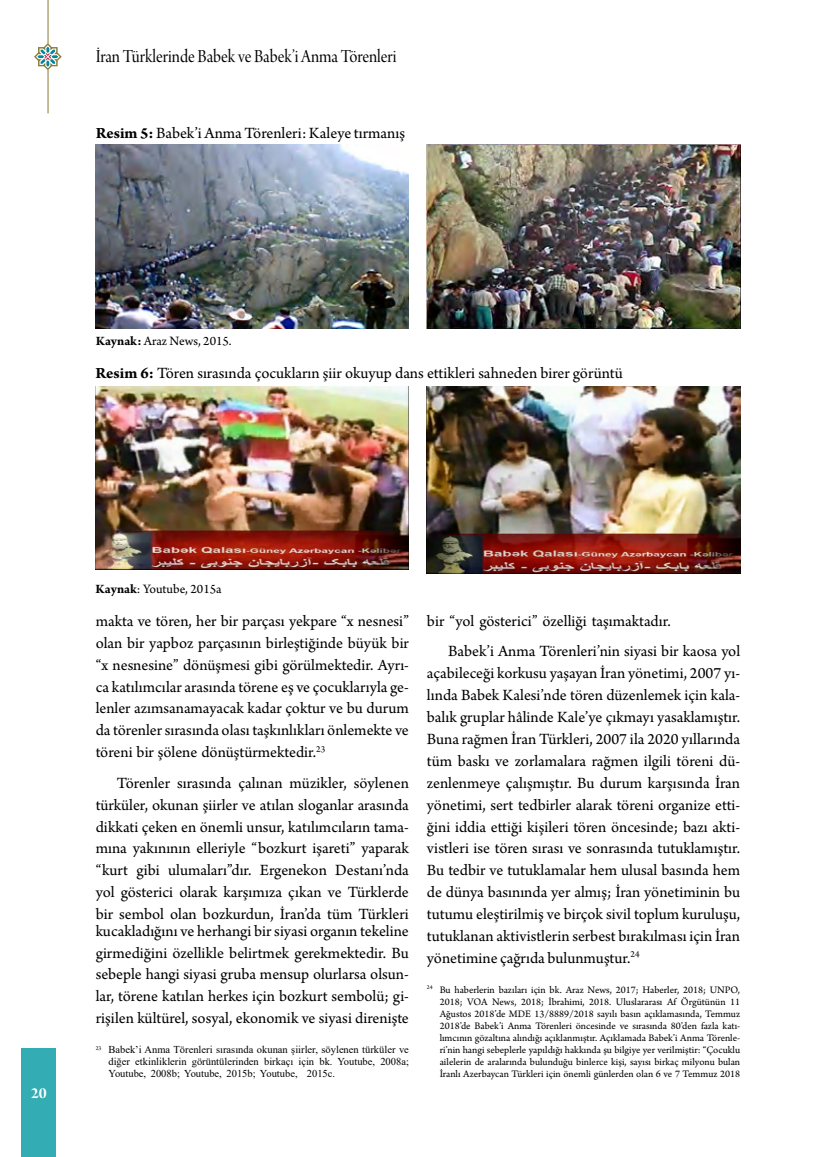
<style>
.page{position:relative;width:838px;height:1157px;background:#fff}
.page>*{position:absolute;margin:0;border:0;box-sizing:border-box;transform-origin:0 0}
.t1{font:19.5px "Arno Pro Display";color:#000;scale:.9 1}
.t2{font:16.5px/21.9px "Arno Pro";color:#000;text-align:justify}
.t3{font:16.5px "Arno Pro Bold Display";color:#fff}
.t4{font:13.5px "Arno Pro";color:#000}
.t5{font:10.5px/12.1px "Arno Pro";color:#000;text-align:justify}
.t6{font:10.5px/12px "Times New Roman";color:#000;text-align:justify}
.s1{font-weight:700}
</style>
<div class="page">
<hr style="left:48px;top:0;width:1px;height:113px;background:#887b35">
<svg style="left:34px;top:43px;width:28px;height:27px"></svg>
<div style="left:21px;top:1047px;width:34px;height:110px;background:#33acb3"></div>
<img style="left:96px;top:145px;width:313px;height:184px">
<img style="left:427px;top:145px;width:313px;height:184px">
<img style="left:427px;top:386px;width:313px;height:187px">
<img style="left:95px;top:387px;width:314px;height:182px">
<p class="t1" style="left:96px;top:46px;width:336px">İran Türklerinde Babek ve Babek’i Anma Törenleri</p>
<p class="t2" style="left:96px;top:123px;width:311px"><span class="s1">Resim 5:</span> Babek’i Anma Törenleri: Kaleye tırmanış</p>
<p class="t4" style="left:96px;top:333px;width:137px"><span class="s1">Kaynak:</span> Araz News, 2015.</p>
<p class="t2" style="left:95px;top:363px;width:529px"><span class="s1">Resim 6:</span> Tören sırasında çocukların şiir okuyup dans ettikleri sahneden birer görüntü</p>
<p class="t3" style="left:31px;top:1084px;width:17px">20</p>
<p class="t4" style="left:95px;top:581px;width:128px"><span class="s1">Kaynak</span>: Youtube, 2015a</p>
<p class="t2" style="left:96px;top:611px;width:315px">makta ve tören, her bir parçası yekpare “x nesnesi” olan bir yapboz parçasının birleştiğinde büyük bir “x nesnesine” dönüşmesi gibi görülmektedir. Ayrı&shy;ca katılımcılar arasında törene eş ve çocuklarıyla ge&shy;lenler azımsanamayacak kadar çoktur ve bu durum da törenler sırasında olası taşkınlıkları önlemekte ve töreni bir şölene dönüştürmektedir.<sup>23</sup></p>
<p class="t2" style="left:96px;top:772px;width:315px;text-indent:21px">Törenler sırasında çalınan müzikler, söylenen türküler, okunan şiirler ve atılan sloganlar arasında dikkati çeken en önemli unsur, katılımcıların tama&shy;mına yakınının elleriyle “bozkurt işareti” yaparak “kurt gibi ulumaları”dır. Ergenekon Destanı’nda yol gösterici olarak karşımıza çıkan ve Türklerde bir sembol olan bozkurdun, İran’da tüm Türkleri</p>
<p class="t2" style="left:96px;top:920px;width:315px">kucakladığını ve herhangi bir siyasi organın tekeline girmediğini özellikle belirtmek gerekmektedir. Bu sebeple hangi siyasi gruba mensup olurlarsa olsun&shy;lar, törene katılan herkes için bozkurt sembolü; gi&shy;rişilen kültürel, sosyal, ekonomik ve siyasi direnişte</p>
<p class="t6" style="left:108px;top:1043px;width:302px;text-indent:-13px"><sup>23</sup> Babek’i Anma Törenleri sırasında okunan şiirler, söylenen türküler ve diğer etkinliklerin görüntülerinden birkaçı için bk. Youtube, 2008a; Youtube, 2008b; Youtube, 2015b; Youtube, 2015c.</p>
<p class="t2" style="left:448px;top:606px;width:293px;line-height:30.5px;text-indent:-21px">bir “yol gösterici” özelliği taşımaktadır.<br>Babek’i Anma Törenleri’nin siyasi bir kaosa yol</p>
<p class="t2" style="left:427px;top:663px;width:315px">açabileceği korkusu yaşayan İran yönetimi, 2007 yı&shy;lında Babek Kalesi’nde tören düzenlemek için kala&shy;balık gruplar hâlinde Kale’ye çıkmayı yasaklamıştır.<br>Buna rağmen İran Türkleri, 2007 ila 2020 yıllarında tüm baskı ve zorlamalara rağmen ilgili töreni dü&shy;zenlenmeye çalışmıştır. Bu durum karşısında İran yönetimi, sert tedbirler alarak töreni organize etti&shy;ğini iddia ettiği kişileri tören öncesinde; bazı akti&shy;vistleri ise tören sırası ve sonrasında tutuklamıştır.<br>Bu tedbir ve tutuklamalar hem ulusal basında hem de dünya basınında yer almış; İran yönetiminin bu tutumu eleştirilmiş ve birçok sivil toplum kuruluşu, tutuklanan aktivistlerin serbest bırakılması için İran yönetimine çağrıda bulunmuştur.<sup>24</sup></p>
<p class="t5" style="left:440px;top:984px;width:302px;text-indent:-13px"><sup>24</sup> Bu haberlerin bazıları için bk. Araz News, 2017; Haberler, 2018; UNPO, 2018; VOA News, 2018; İbrahimi, 2018. Uluslararası Af Örgütünün 11<br>Ağustos 2018’de MDE 13/8889/2018 sayılı basın açıklamasında, Temmuz 2018’de Babek’i Anma Törenleri öncesinde ve sırasında 80’den fazla katı&shy;lımcının gözaltına alındığı açıklanmıştır. Açıklamada Babek’i Anma Törenle&shy;ri’nin hangi sebeplerle yapıldığı hakkında şu bilgiye yer verilmiştir: “Çocuklu ailelerin de aralarında bulunduğu binlerce kişi, sayısı birkaç milyonu bulan İranlı Azerbaycan Türkleri için önemli günlerden olan 6 ve 7 Temmuz 2018</p>
</div>
